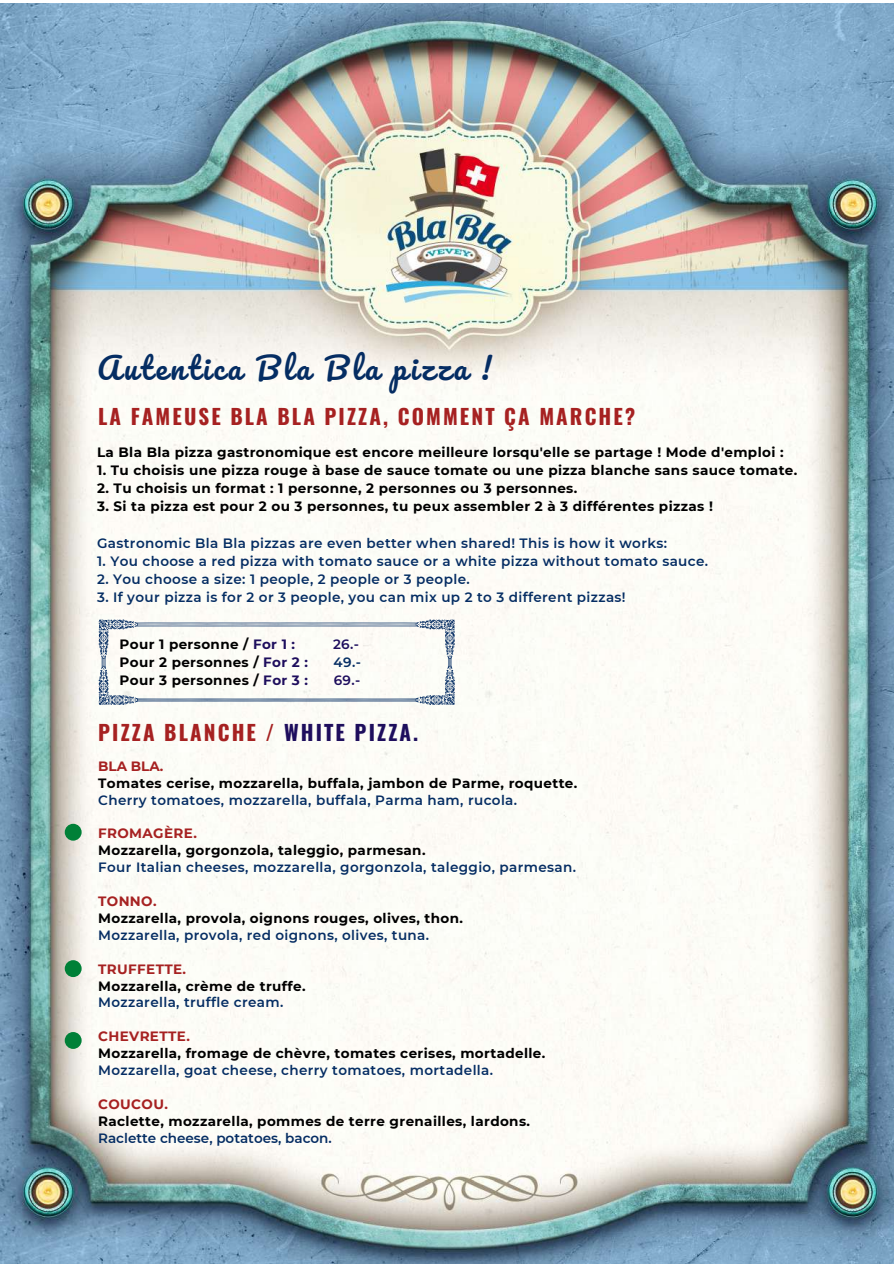
<style>
.page{position:relative;width:894px;height:1264px;background:#fff}
.page>*{position:absolute;margin:0;border:0;box-sizing:border-box;transform-origin:0 0}
.t1{font:30px "Pacifico";letter-spacing:.1em;color:#052d63}
.t2{font:700 21px "Oswald";letter-spacing:.1em;color:#a62121}
.t3{font:700 13.5px "Montserrat";letter-spacing:.03em;color:#000}
.t4{font:600 13.5px "Montserrat";letter-spacing:.03em;color:#052d63}
.t5{font:700 13.5px "Montserrat";letter-spacing:.03em;color:#a62121}
.t6{font:600 13.5px "Montserrat";color:#052d63}
.t7{font:600 13.5px "Montserrat";color:#1e0e5d}
.s1{color:#1e0e5d}
</style>
<div class="page">
<img style="left:0;top:4px;width:893px;height:1259px">
<svg style="left:98px;top:619px;width:357px;height:86px"></svg>
<div style="left:65px;top:823px;width:17px;height:17px;background:#008037;border-radius:50%"></div>
<div style="left:65px;top:960px;width:17px;height:17px;background:#008037;border-radius:50%"></div>
<div style="left:65px;top:1032px;width:17px;height:16px;background:#008037;border-radius:50%"></div>
<h1 class="t1" style="left:97px;top:352px;width:396px">Autentica Bla Bla pizza !</h1>
<h2 class="t2" style="left:98px;top:400px;width:538px">LA FAMEUSE BLA BLA PIZZA, COMMENT ÇA MARCHE?</h2>
<p class="t3" style="left:97px;top:444px;width:687px">La Bla Bla pizza gastronomique est encore meilleure lorsqu'elle se partage ! Mode d'emploi :</p>
<p class="t3" style="left:97px;top:462px;width:701px">1. Tu choisis une pizza rouge à base de sauce tomate ou une pizza blanche sans sauce tomate.</p>
<p class="t3" style="left:97px;top:480px;width:481px">2. Tu choisis un format : 1 personne, 2 personnes ou 3 personnes.</p>
<p class="t3" style="left:97px;top:498px;width:617px">3. Si ta pizza est pour 2 ou 3 personnes, tu peux assembler 2 à 3 différentes pizzas !</p>
<p class="t4" style="left:97px;top:534px;width:571px">Gastronomic Bla Bla pizzas are even better when shared! This is how it works:</p>
<p class="t4" style="left:97px;top:552px;width:612px">1. You choose a red pizza with tomato sauce or a white pizza without tomato sauce.</p>
<p class="t4" style="left:97px;top:570px;width:374px">2. You choose a size: 1 people, 2 people or 3 people.</p>
<p class="t4" style="left:97px;top:588px;width:530px">3. If your pizza is for 2 or 3 people, you can mix up 2 to 3 different pizzas!</p>
<p class="t3" style="left:119px;top:635px;width:177px">Pour 1 personne / <span class="s1">For 1 :</span></p>
<p class="t7" style="left:333px;top:635px;width:27px">26.-</p>
<p class="t3" style="left:119px;top:653px;width:190px">Pour 2 personnes / <span class="s1">For 2 :</span></p>
<p class="t4" style="left:333px;top:653px;width:29px">49.-</p>
<p class="t3" style="left:119px;top:671px;width:190px">Pour 3 personnes / <span class="s1">For 3 :</span></p>
<p class="t7" style="left:333px;top:671px;width:28px">69.-</p>
<h2 class="t2" style="left:98px;top:716px;width:321px">PIZZA BLANCHE / <span class="s1">WHITE PIZZA.</span></h2>
<p class="t5" style="left:98px;top:757px;width:67px">BLA BLA.</p>
<p class="t3" style="left:98px;top:774px;width:480px">Tomates cerise, mozzarella, buffala, jambon de Parme, roquette.</p>
<p class="t4" style="left:98px;top:791px;width:420px">Cherry tomatoes, mozzarella, buffala, Parma ham, rucola.</p>
<p class="t5" style="left:98px;top:825px;width:100px">FROMAGÈRE.</p>
<p class="t3" style="left:98px;top:842px;width:329px">Mozzarella, gorgonzola, taleggio, parmesan.</p>
<p class="t4" style="left:98px;top:859px;width:479px">Four Italian cheeses, mozzarella, gorgonzola, taleggio, parmesan.</p>
<p class="t5" style="left:98px;top:893px;width:60px">TONNO.</p>
<p class="t3" style="left:98px;top:909px;width:366px">Mozzarella, provola, oignons rouges, olives, thon.</p>
<p class="t4" style="left:98px;top:926px;width:332px">Mozzarella, provola, red oignons, olives, tuna.</p>
<p class="t5" style="left:98px;top:960px;width:89px">TRUFFETTE.</p>
<p class="t3" style="left:98px;top:977px;width:209px">Mozzarella, crème de truffe.</p>
<p class="t4" style="left:98px;top:994px;width:187px">Mozzarella, truffle cream.</p>
<p class="t5" style="left:98px;top:1028px;width:93px">CHEVRETTE.</p>
<p class="t3" style="left:98px;top:1045px;width:448px">Mozzarella, fromage de chèvre, tomates cerises, mortadelle.</p>
<p class="t4" style="left:98px;top:1061px;width:396px">Mozzarella, goat cheese, cherry tomatoes, mortadella.</p>
<p class="t5" style="left:98px;top:1095px;width:71px">COUCOU.</p>
<p class="t3" style="left:98px;top:1112px;width:433px">Raclette, mozzarella, pommes de terre grenailles, lardons.</p>
<p class="t6" style="left:98px;top:1129px;width:235px">Raclette cheese, potatoes, bacon.</p>
</div>
